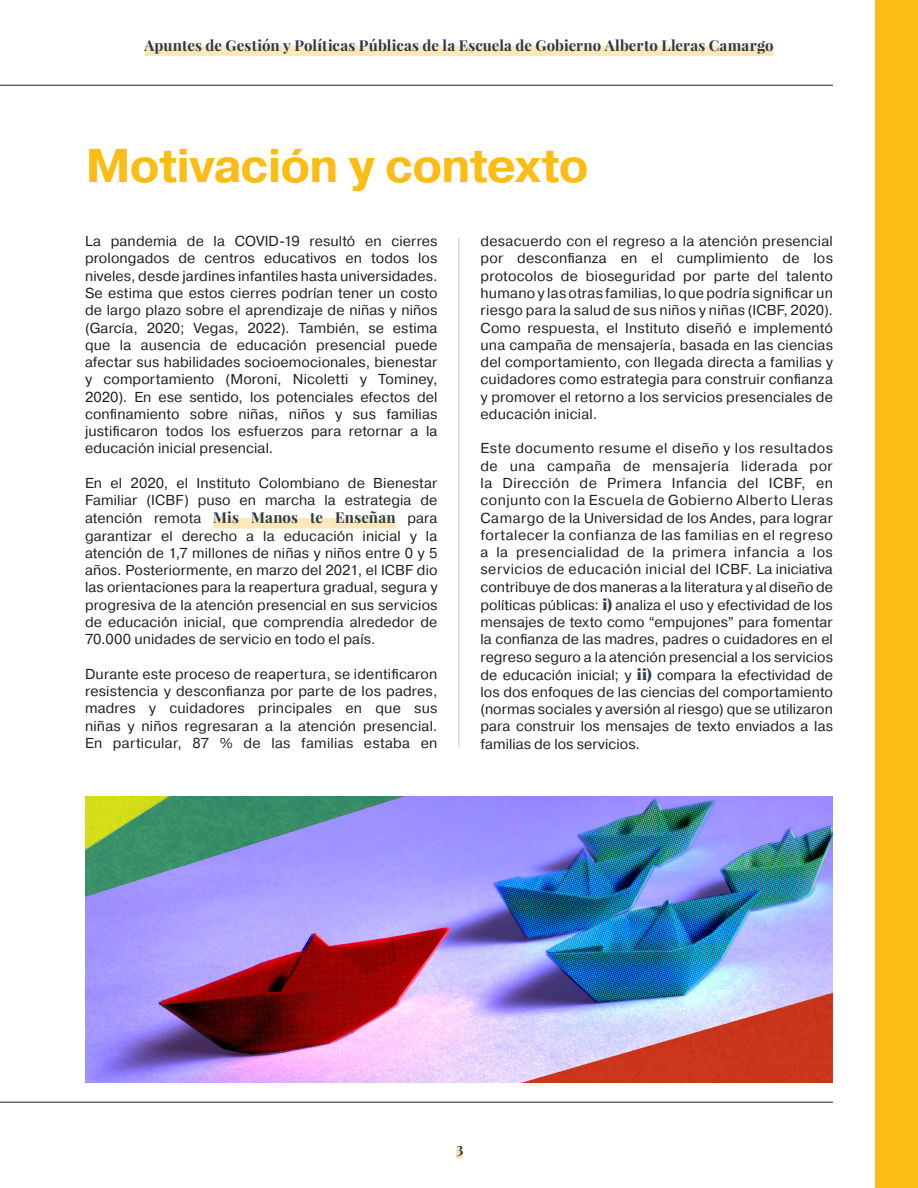
<style>
.page{position:relative;width:918px;height:1188px;background:#fff}
.page>*{position:absolute;margin:0;border:0;box-sizing:border-box;transform-origin:0 0}
.Títulos{font:700 47.25px "Pragmatica";letter-spacing:-.015em;color:#fbbd15}
.t1{font:700 15px "Playfair Display";letter-spacing:.01em;color:#2a394b}
._02_Main_Text{font:14.4px/17.2px "Pragmatica";letter-spacing:.01em;color:#231f20;text-align:justify}
.s1{font-family:"Playfair Display";font-weight:700;font-size:15px;color:#2a394b}
.s2{font-family:"Playfair Display";font-weight:900;font-size:15px;color:#303a4a}
</style>
<div class="page">
<img style="left:85px;top:796px;width:748px;height:287px">
<hr style="left:0;top:1102px;width:833px;height:1px;background:#231f20">
<hr style="left:0;top:85px;width:833px;height:1px;background:#231f20">
<div style="left:875px;top:0;width:43px;height:1188px;background:#fbbd15"></div>
<div style="left:456px;top:1148px;width:7px;height:11px;background:#fde8ba"></div>
<div style="left:144px;top:46px;width:630px;height:10px;background:#fde8ba"></div>
<div style="left:213px;top:518px;width:183px;height:11px;background:#fde8ba"></div>
<hr style="left:459px;top:238px;width:1px;height:509px;background:#c7c8ca">
<p class="t1" style="left:144px;top:36px;width:631px">Apuntes de Gestión y Políticas Públicas de la Escuela de Gobierno Alberto Lleras Camargo</p>
<p class="Títulos" style="left:86px;top:135px;width:505px">Motivación y contexto</p>
<p class="_02_Main_Text" style="left:85px;top:233px;width:354px">La pandemia de la COVID-19 resultó en cierres prolongados de centros educativos en todos los niveles, desde jardines infantiles hasta universidades.<br>Se estima que estos cierres podrían tener un costo de largo plazo sobre el aprendizaje de niñas y niños (García, 2020; Vegas, 2022). También, se estima que la ausencia de educación presencial puede afectar sus habilidades socioemocionales, bienestar y comportamiento (Moroni, Nicoletti y Tominey, 2020). En ese sentido, los potenciales efectos del confinamiento sobre niñas, niños y sus familias justificaron todos los esfuerzos para retornar a la educación inicial presencial.</p>
<p class="_02_Main_Text" style="left:85px;top:475px;width:354px">En el 2020, el Instituto Colombiano de Bienestar Familiar (ICBF) puso en marcha la estrategia de atención remota <span class="s1">Mis Manos te Enseñan</span> para garantizar el derecho a la educación inicial y la atención de 1,7 millones de niñas y niños entre 0 y 5 años. Posteriormente, en marzo del 2021, el ICBF dio las orientaciones para la reapertura gradual, segura y progresiva de la atención presencial en sus servicios de educación inicial, que comprendía alrededor de 70.000 unidades de servicio en todo el país.</p>
<p class="_02_Main_Text" style="left:85px;top:666px;width:354px">Durante este proceso de reapertura, se identificaron resistencia y desconfianza por parte de los padres, madres y cuidadores principales en que sus niñas y niños regresaran a la atención presencial.<br>En particular, 87 % de las familias estaba en</p>
<p class="_02_Main_Text" style="left:481px;top:233px;width:354px">desacuerdo con el regreso a la atención presencial por desconfianza en el cumplimiento de los protocolos de bioseguridad por parte del talento humano y las otras familias, lo que podría significar un riesgo para la salud de sus niños y niñas (ICBF, 2020).<br>Como respuesta, el Instituto diseñó e implementó una campaña de mensajería, basada en las ciencias del comportamiento, con llegada directa a familias y cuidadores como estrategia para construir confianza y promover el retorno a los servicios presenciales de educación inicial.</p>
<p class="_02_Main_Text" style="left:481px;top:440px;width:354px">Este documento resume el diseño y los resultados de una campaña de mensajería liderada por la Dirección de Primera Infancia del ICBF, en conjunto con la Escuela de Gobierno Alberto Lleras Camargo de la Universidad de los Andes, para lograr fortalecer la confianza de las familias en el regreso a la presencialidad de la primera infancia a los servicios de educación inicial del ICBF. La iniciativa contribuye de dos maneras a la literatura y al diseño de políticas públicas: <span class="s2">i)</span> analiza el uso y efectividad de los mensajes de texto como “empujones” para fomentar la confianza de las madres, padres o cuidadores en el regreso seguro a la atención presencial a los servicios de educación inicial; y <span class="s2">ii)</span> compara la efectividad de los dos enfoques de las ciencias del comportamiento (normas sociales y aversión al riesgo) que se utilizaron para construir los mensajes de texto enviados a las familias de los servicios.</p>
<p class="t1" style="left:456px;top:1139px;width:9px">3</p>
</div>
